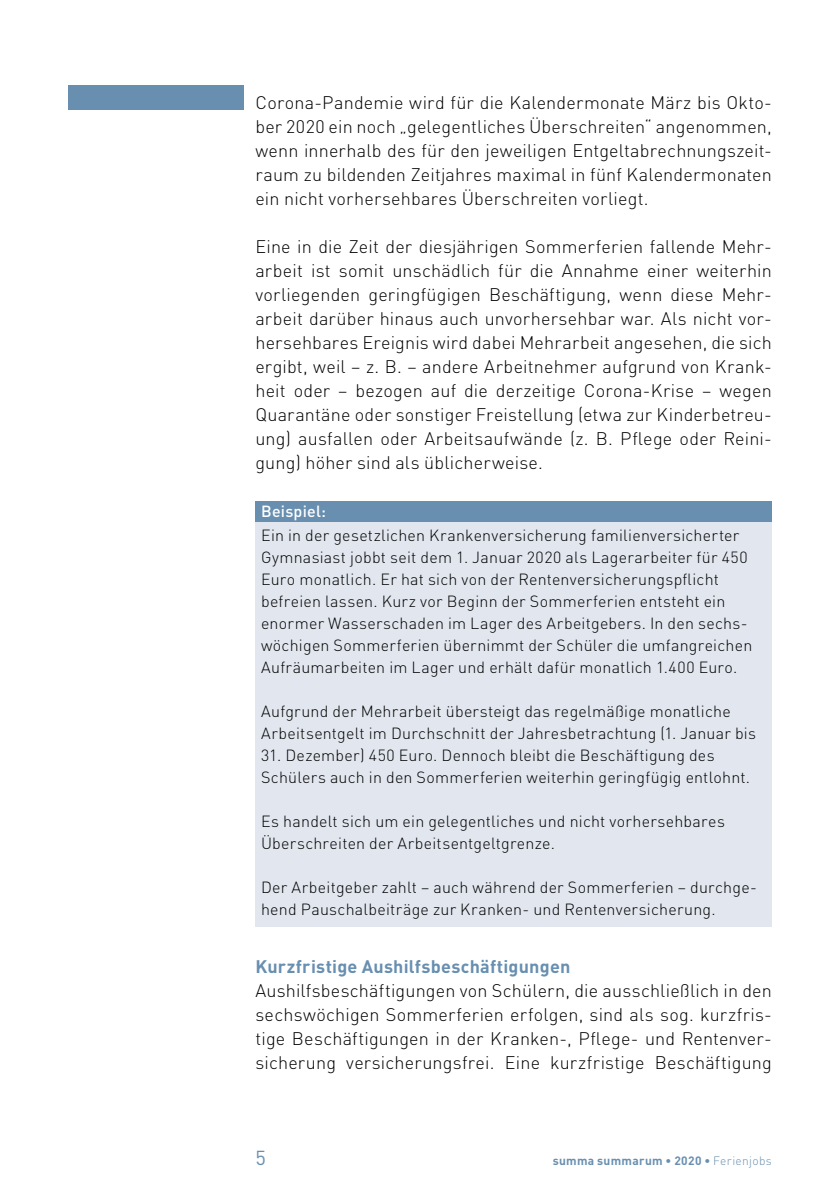
<style>
.page{position:relative;width:840px;height:1191px;background:#fff}
.page>*{position:absolute;margin:0;border:0;box-sizing:border-box;transform-origin:0 0}
.t1{font:20px "DIN";color:#688fb0}
.t2{font:300 18px/24px "DIN";letter-spacing:.01em;color:#000;text-align:justify}
.t3{font:700 18px "DIN";letter-spacing:.01em;color:#688fb0}
.t4{font:300 16px/22px "DIN";letter-spacing:.015em;color:#000}
.t5{font:500 16px "DIN";letter-spacing:.015em;color:#fff}
.t6{font:700 12px "DIN";letter-spacing:.03em;color:#688fb0}
.s1{font-weight:300}
</style>
<div class="page">
<div style="left:68px;top:85px;width:176px;height:24px;background:#688fb0"></div>
<div style="left:255px;top:501px;width:516px;height:22px;background:#688fb0"></div>
<div style="left:255px;top:523px;width:516px;height:404px;background:#e1e6ef"></div>
<p class="t2" style="left:255px;top:90px;width:517px">Corona-Pandemie wird für die Kalendermonate März bis Okto&shy;ber 2020 ein noch „gelegentliches Überschreiten“ angenommen, wenn innerhalb des für den jeweiligen Entgeltabrechnungszeit&shy;raum zu bildenden Zeitjahres maximal in fünf Kalendermonaten ein nicht vorhersehbares Überschreiten vorliegt.</p>
<p class="t2" style="left:255px;top:234px;width:517px">Eine in die Zeit der diesjährigen Sommerferien fallende Mehr&shy;arbeit ist somit unschädlich für die Annahme einer weiterhin vorliegenden geringfügigen Beschäftigung, wenn diese Mehr&shy;arbeit darüber hinaus auch unvorhersehbar war. Als nicht vor&shy;hersehbares Ereignis wird dabei Mehrarbeit angesehen, die sich ergibt, weil – z. B. – andere Arbeitnehmer aufgrund von Krank&shy;heit oder – bezogen auf die derzeitige Corona-Krise – wegen Quarantäne oder sonstiger Freistellung (etwa zur Kinderbetreu&shy;ung) ausfallen oder Arbeitsaufwände (z. B. Pflege oder Reini&shy;gung) höher sind als üblicherweise.</p>
<p class="t5" style="left:261px;top:501px;width:66px">Beispiel:</p>
<p class="t4" style="left:261px;top:524px;width:492px">Ein in der gesetzlichen Krankenversicherung familienversicherter Gymnasiast jobbt seit dem 1. Januar 2020 als Lagerarbeiter für 450<br>Euro monatlich. Er hat sich von der Rentenversicherungspflicht befreien lassen. Kurz vor Beginn der Sommerferien entsteht ein enormer Wasserschaden im Lager des Arbeitgebers. In den sechs&shy;wöchigen Sommerferien übernimmt der Schüler die umfangreichen Aufräumarbeiten im Lager und erhält dafür monatlich 1.400 Euro.</p>
<p class="t4" style="left:261px;top:700px;width:496px">Aufgrund der Mehrarbeit übersteigt das regelmäßige monatliche<br>Arbeitsentgelt im Durchschnitt der Jahresbetrachtung (1. Januar bis</p>
<p class="t4" style="left:261px;top:744px;width:490px">31. Dezember) 450 Euro. Dennoch bleibt die Beschäftigung des<br>Schülers auch in den Sommerferien weiterhin geringfügig entlohnt.</p>
<p class="t4" style="left:261px;top:810px;width:465px">Es handelt sich um ein gelegentliches und nicht vorhersehbares<br>Überschreiten der Arbeitsentgeltgrenze.</p>
<p class="t4" style="left:261px;top:876px;width:497px">Der Arbeitgeber zahlt – auch während der Sommerferien – durchge&shy;hend Pauschalbeiträge zur Kranken- und Rentenversicherung.</p>
<p class="t3" style="left:255px;top:955px;width:316px">Kurzfristige Aushilfsbeschäftigungen</p>
<p class="t2" style="left:255px;top:978px;width:517px">Aushilfsbeschäftigungen von Schülern, die ausschließlich in den sechswöchigen Sommerferien erfolgen, sind als sog. kurzfris&shy;tige Beschäftigungen in der Kranken-, Pflege- und Rentenver&shy;sicherung versicherungsfrei. Eine kurzfristige Beschäftigung</p>
<p class="t1" style="left:255px;top:1145px;width:12px">5</p>
<p class="t6" style="left:552px;top:1153px;width:220px">summa summarum • 2020 • <span class="s1">Ferienjobs</span></p>
</div>
